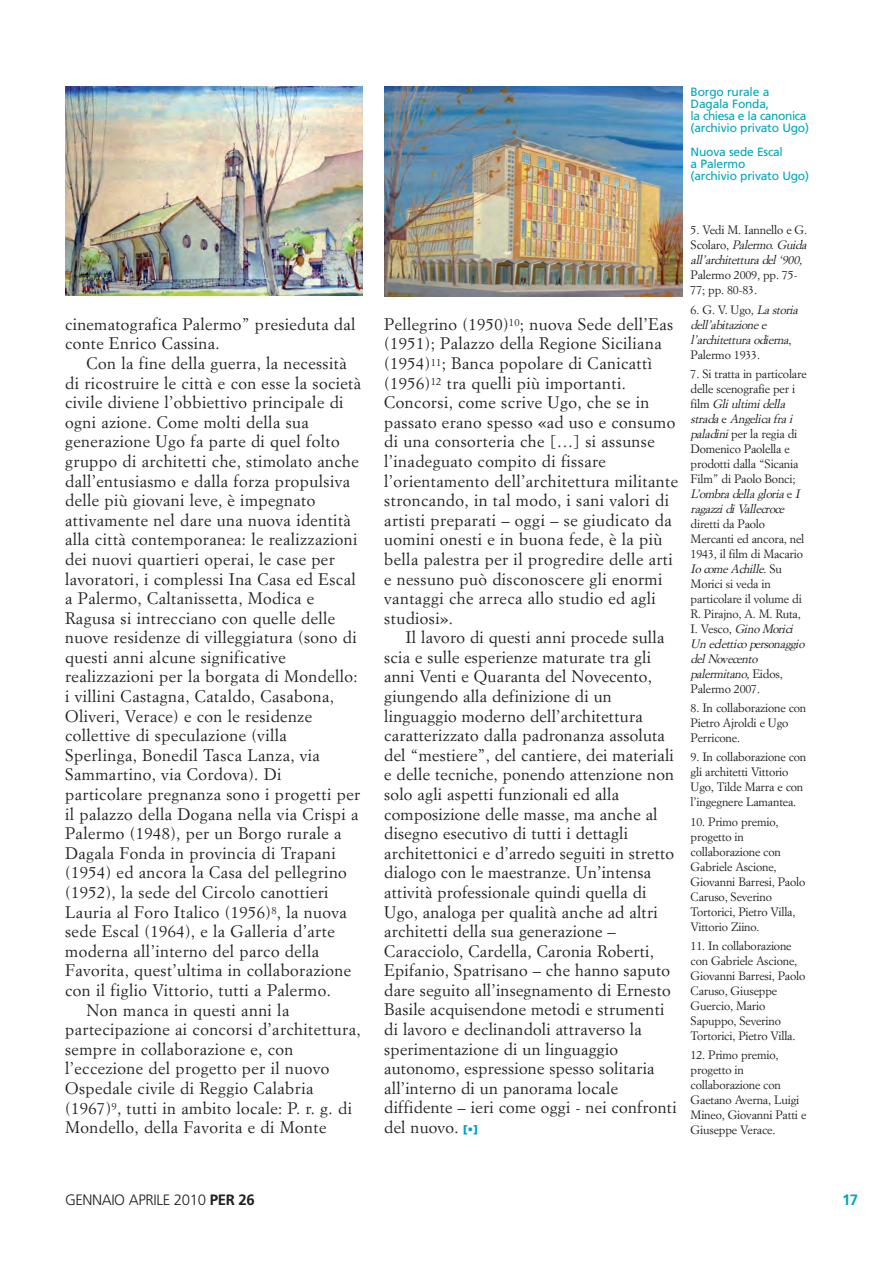
<style>
.page{position:relative;width:891px;height:1266px;background:#fff}
.page>*{position:absolute;margin:0;border:0;box-sizing:border-box;transform-origin:0 0}
.t1{font:16.5px/19.6px "Simoncini Garamond";letter-spacing:.025em;color:#231f20}
.t2{font:300 15px "Frutiger";letter-spacing:-.03em;color:#231f20}
.t3{font:700 15px "Frutiger";color:#01a7bb}
.t4{font:12px/15px "Simoncini Garamond";letter-spacing:-.015em;color:#231f20}
.t5{font:italic 12px/15px "Simoncini Garamond";color:#231f20}
.t6{font:12px/12px "Frutiger";letter-spacing:-.015em;color:#01a7bb}
.s1{font-weight:700}
.s2{font-family:"Frutiger";font-weight:900;font-size:10.5px;color:#01a7bb}
.s3{font-style:normal}
.s4{font-style:italic}
</style>
<div class="page">
<img style="left:384px;top:87px;width:298px;height:209px">
<img style="left:65px;top:87px;width:298px;height:209px">
<p class="t1" style="left:65px;top:315px;width:292px">cinematografica Palermo” presieduta dal conte Enrico Cassina.</p>
<p class="t1" style="left:86px;top:355px;width:262px">Con la fine della guerra, la necessità</p>
<p class="t1" style="left:65px;top:374px;width:297px">di ricostruire le città e con esse la società</p>
<p class="t1" style="left:65px;top:394px;width:280px">civile diviene l’obbiettivo principale di</p>
<p class="t1" style="left:65px;top:413px;width:245px">ogni azione. Come molti della sua</p>
<p class="t1" style="left:65px;top:433px;width:276px">generazione Ugo fa parte di quel folto</p>
<p class="t1" style="left:65px;top:453px;width:295px">gruppo di architetti che, stimolato anche</p>
<p class="t1" style="left:65px;top:472px;width:286px">dall’entusiasmo e dalla forza propulsiva</p>
<p class="t1" style="left:65px;top:492px;width:252px">delle più giovani leve, è impegnato</p>
<p class="t1" style="left:65px;top:511px;width:287px">attivamente nel dare una nuova identità</p>
<p class="t1" style="left:65px;top:531px;width:294px">alla città contemporanea: le realizzazioni</p>
<p class="t1" style="left:65px;top:550px;width:271px">dei nuovi quartieri operai, le case per</p>
<p class="t1" style="left:65px;top:570px;width:292px">lavoratori, i complessi Ina Casa ed Escal</p>
<p class="t1" style="left:65px;top:590px;width:250px">a Palermo, Caltanissetta, Modica e</p>
<p class="t1" style="left:65px;top:609px;width:271px">Ragusa si intrecciano con quelle delle</p>
<p class="t1" style="left:65px;top:629px;width:293px">nuove residenze di villeggiatura (sono di</p>
<p class="t1" style="left:65px;top:648px;width:222px">questi anni alcune significative</p>
<p class="t1" style="left:65px;top:668px;width:294px">realizzazioni per la borgata di Mondello:</p>
<p class="t1" style="left:65px;top:688px;width:270px">i villini Castagna, Cataldo, Casabona,</p>
<p class="t1" style="left:65px;top:707px;width:248px">Oliveri, Verace) e con le residenze</p>
<p class="t1" style="left:65px;top:727px;width:223px">collettive di speculazione (villa</p>
<p class="t1" style="left:65px;top:746px;width:256px">Sperlinga, Bonedil Tasca Lanza, via</p>
<p class="t1" style="left:65px;top:766px;width:218px">Sammartino, via Cordova). Di</p>
<p class="t1" style="left:65px;top:785px;width:296px">particolare pregnanza sono i progetti per</p>
<p class="t1" style="left:65px;top:805px;width:295px">il palazzo della Dogana nella via Crispi a</p>
<p class="t1" style="left:65px;top:825px;width:278px">Palermo (1948), per un Borgo rurale a</p>
<p class="t1" style="left:65px;top:844px;width:272px">Dagala Fonda in provincia di Trapani</p>
<p class="t1" style="left:65px;top:864px;width:283px">(1954) ed ancora la Casa del pellegrino</p>
<p class="t1" style="left:65px;top:883px;width:265px">(1952), la sede del Circolo canottieri</p>
<p class="t1" style="left:65px;top:903px;width:283px">Lauria al Foro Italico (1956)<sup>8</sup>, la nuova</p>
<p class="t1" style="left:65px;top:923px;width:271px">sede Escal (1964), e la Galleria d’arte</p>
<p class="t1" style="left:65px;top:942px;width:255px">moderna all’interno del parco della</p>
<p class="t1" style="left:65px;top:962px;width:287px">Favorita, quest’ultima in collaborazione</p>
<p class="t1" style="left:65px;top:982px;width:267px">con il figlio Vittorio, tutti a Palermo.</p>
<p class="t1" style="left:86px;top:1001px;width:204px">Non manca in questi anni la</p>
<p class="t1" style="left:65px;top:1021px;width:297px">partecipazione ai concorsi d’architettura,</p>
<p class="t1" style="left:65px;top:1040px;width:230px">sempre in collaborazione e, con</p>
<p class="t1" style="left:65px;top:1060px;width:265px">l’eccezione del progetto per il nuovo</p>
<p class="t1" style="left:65px;top:1079px;width:250px">Ospedale civile di Reggio Calabria</p>
<p class="t1" style="left:65px;top:1099px;width:288px">(1967)<sup>9</sup>, tutti in ambito locale: P. r. g. di</p>
<p class="t1" style="left:65px;top:1119px;width:263px">Mondello, della Favorita e di Monte</p>
<p class="t2" style="left:65px;top:1194px;width:191px">GENNAIO APRILE 2010 <span class="s1">PER 26</span></p>
<p class="t6" style="left:690px;top:86px;width:120px">Borgo rurale a<br>Dagala Fonda,<br>la chiesa e la canonica (archivio privato Ugo)</p>
<p class="t6" style="left:690px;top:146px;width:120px">Nuova sede Escal<br>a Palermo<br>(archivio privato Ugo)</p>
<p class="t1" style="left:384px;top:315px;width:295px">Pellegrino (1950)<sup>10</sup>; nuova Sede dell’Eas (1951); Palazzo della Regione Siciliana (1954)<sup>11</sup>; Banca popolare di Canicattì (1956)<sup>12</sup> tra quelli più importanti.<br>Concorsi, come scrive Ugo, che se in passato erano spesso «ad uso e consumo di una consorteria che […] si assunse l’inadeguato compito di fissare l’orientamento dell’architettura militante stroncando, in tal modo, i sani valori di artisti preparati – oggi – se giudicato da uomini onesti e in buona fede, è la più bella palestra per il progredire delle arti e nessuno può disconoscere gli enormi vantaggi che arreca allo studio ed agli studiosi».</p>
<p class="t1" style="left:384px;top:629px;width:294px;text-indent:21px">Il lavoro di questi anni procede sulla scia e sulle esperienze maturate tra gli anni Venti e Quaranta del Novecento, giungendo alla definizione di un linguaggio moderno dell’architettura caratterizzato dalla padronanza assoluta del “mestiere”, del cantiere, dei materiali e delle tecniche, ponendo attenzione non solo agli aspetti funzionali ed alla composizione delle masse, ma anche al disegno esecutivo di tutti i dettagli architettonici e d’arredo seguiti in stretto dialogo con le maestranze. Un’intensa attività professionale quindi quella di Ugo, analoga per qualità anche ad altri architetti della sua generazione – Caracciolo, Cardella, Caronia Roberti, Epifanio, Spatrisano – che hanno saputo dare seguito all’insegnamento di Ernesto Basile acquisendone metodi e strumenti di lavoro e declinandoli attraverso la sperimentazione di un linguaggio autonomo, espressione spesso solitaria all’interno di un panorama locale diffidente – ieri come oggi - nei confronti del nuovo. <span class="s2">[•]</span></p>
<p class="t5" style="left:690px;top:224px;width:120px"><span class="s3">5. Vedi M. Iannello e G.<br>S c o l a r o ,</span> Palermo<span class="s3">.</span> Guida all’architettura del‘900,</p>
<p class="t4" style="left:690px;top:269px;width:108px">Palermo 2009, pp. 75-<br>77; pp. 80-83.</p>
<p class="t5" style="left:690px;top:303px;width:111px"><span class="s3">6 . G . V. U g o ,</span> La storia dell’abitazionee l’architettura odierna<span class="s3">,<br>Palermo 1933.</span></p>
<p class="t4" style="left:690px;top:367px;width:117px">7. Si tratta in particolare delle scenografie per i<br>f i l m <span class="s4">Gliultimidella strada</span> e <span class="s4">Angelica fra i paladini</span>per la regia di<br>Domenico Paolella e prodotti dalla “Sicania<br>Film” di Paolo Bonci;<br><span class="s4">L’ombra della gloria</span> e <span class="s4">I ragazzidiVallecroce</span></p>
<p class="t4" style="left:690px;top:517px;width:118px">diretti da Paolo<br>Mercanti ed ancora, nel<br>1943, il film di Macario<br><span class="s4">IocomeAchille</span>. S u<br>Morici si veda in particolare il volume di<br>R. Pirajno, A. M. Ruta,<br>I . Ve s c o , <span class="s4">GinoMorici<br>Un ecletticopersonaggio delNovecento palermitano,</span> E i d o s ,<br>Palermo 2007.</p>
<p class="t4" style="left:690px;top:701px;width:117px">8. In collaborazione con<br>Pietro Ajroldi e Ugo<br>Perricone.</p>
<p class="t4" style="left:690px;top:751px;width:117px">9. In collaborazione con gli architetti Vittorio<br>Ugo, Tilde Marra e con l’ingegnere Lamantea.</p>
<p class="t4" style="left:690px;top:815px;width:116px">10. Primo premio, progetto in collaborazione con<br>Gabriele Ascione,<br>Giovanni Barresi, Paolo<br>Caruso, Severino<br>Tortorici, Pietro Villa,<br>Vittorio Ziino.</p>
<p class="t4" style="left:690px;top:939px;width:116px">11. In collaborazione con Gabriele Ascione,<br>Giovanni Barresi, Paolo<br>Caruso, Giuseppe<br>Guercio, Mario<br>Sapuppo, Severino<br>Tortorici, Pietro Villa.</p>
<p class="t4" style="left:690px;top:1048px;width:117px">12. Primo premio, progetto in collaborazione con<br>Gaetano Averna, Luigi<br>Mineo, Giovanni Patti e<br>Giuseppe Verace.</p>
<p class="t3" style="left:841px;top:1193px;width:18px">17</p>
</div>
